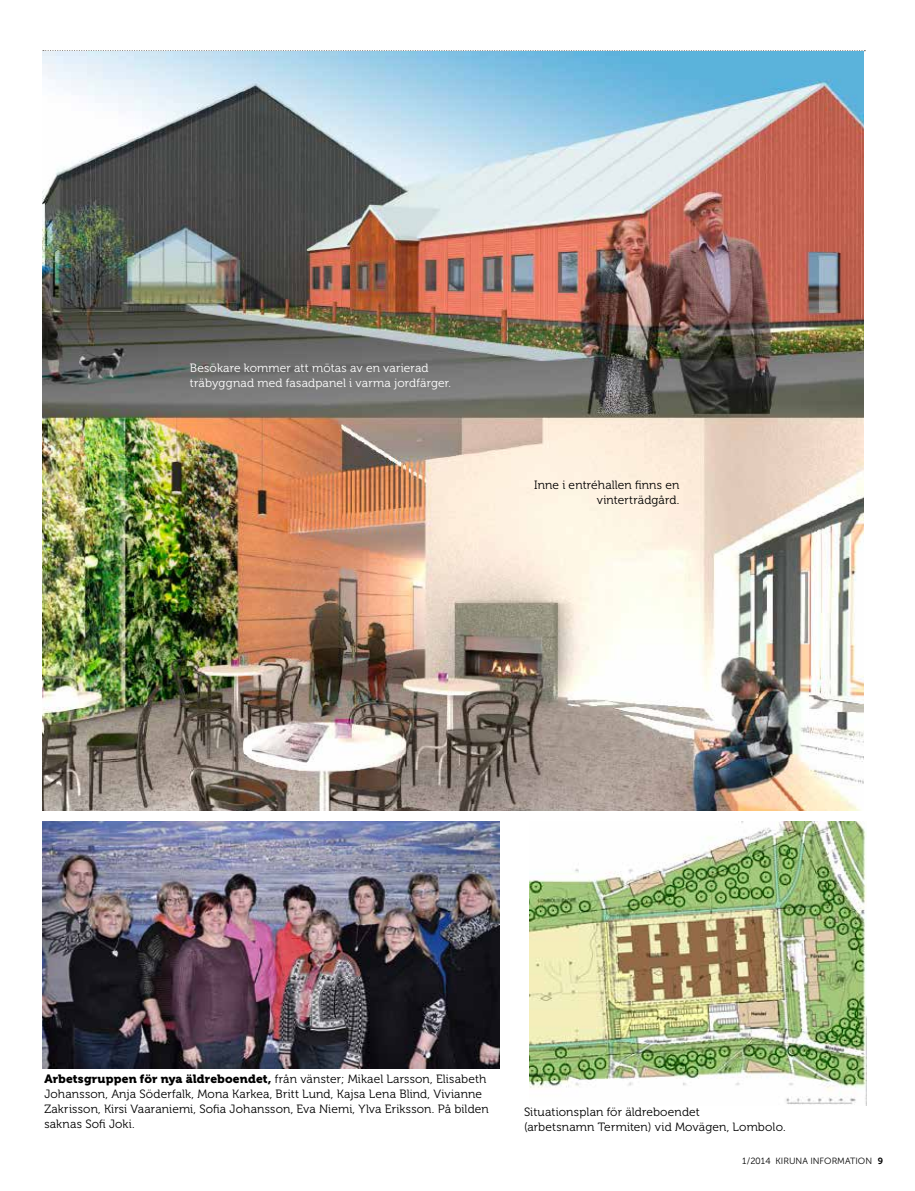
<style>
.page{position:relative;width:915px;height:1191px;background:#fff}
.page>*{position:absolute;margin:0;border:0;box-sizing:border-box;transform-origin:0 0}
.t1{font:12px/15px "Museo 300";letter-spacing:.01em;color:#000}
.t2{font:12px/15px "Museo 300";letter-spacing:.01em;color:#fff}
.t3{font:9px "Museo Sans 300";color:#000}
.s1{font-family:"Museo 900"}
.s2{font-family:"Museo 700"}
</style>
<div class="page">
<svg style="left:43px;top:50px;width:822px;height:1px"></svg>
<img style="left:43px;top:821px;width:456px;height:247px">
<img style="left:43px;top:51px;width:820px;height:759px">
<img style="left:529px;top:821px;width:336px;height:284px">
<p class="t2" style="left:190px;top:360px;width:263px">Besökare kommer att mötas av en varierad träbyggnad med fasadpanel i varma jordfärger.</p>
<p class="t1" style="left:534px;top:477px;width:147px;text-align:right">Inne i entréhallen finns en vinterträdgård.</p>
<p class="t1" style="left:44px;top:1072px;width:446px"><span class="s1">Arbetsgruppen för nya äldreboendet,</span> från vänster; Mikael Larsson, Elisabeth Johansson, Anja Söderfalk, Mona Karkea, Britt Lund, Kajsa Lena Blind, Vivianne Zakrisson, Kirsi Vaaraniemi, Sofia Johansson, Eva Niemi, Ylva Eriksson. På bilden saknas Sofi Joki.</p>
<p class="t1" style="left:524px;top:1104px;width:263px">Situationsplan för äldreboendet<br>(arbetsnamn Termiten) vid Movägen, Lombolo.</p>
<p class="t3" style="left:741px;top:1156px;width:143px">1/2014 KIRUNA INFORMATION <span class="s2">9</span></p>
</div>
